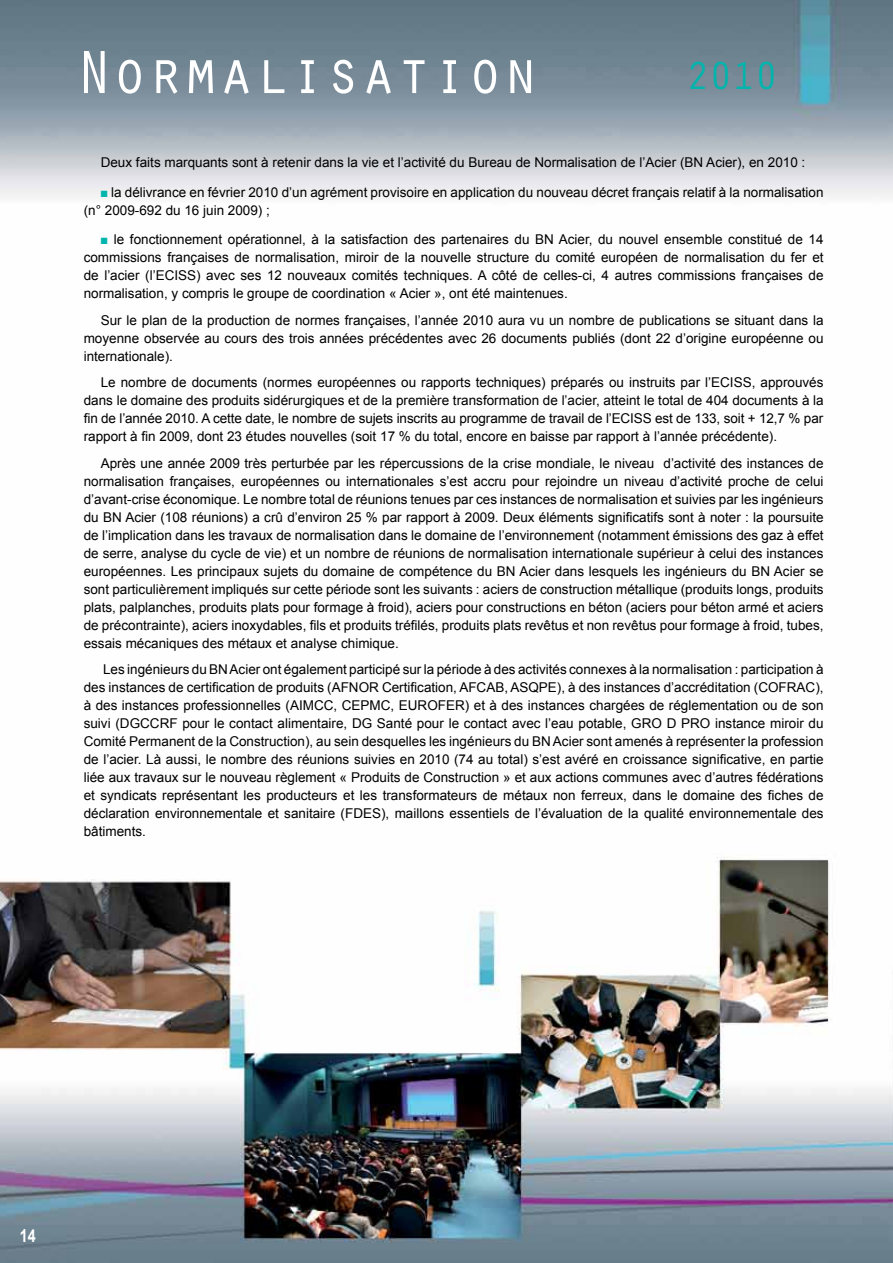
<style>
.page{position:relative;width:893px;height:1263px;background:#fff}
.page>*{position:absolute;margin:0;border:0;box-sizing:border-box;transform-origin:0 0}
.t1{font:63px "Orator Std";color:#fff;scale:.94 1}
.t2{font:40.5px "Orator Std";color:#00b5ad;scale:.94 1}
.t3{font:700 18px "Arial";color:#fff;scale:.8 1}
.t4{font:13.5px/18px "Arial";color:#000;text-align:justify}
.s1{color:#00b5ad}
</style>
<div class="page">
<img style="left:0;top:0;width:893px;height:1263px">
<h1 class="t1" style="left:77px;top:27px;width:493px">Normalisation</h1>
<h2 class="t2" style="left:687px;top:46px;width:99px">2010</h2>
<p class="t4" style="left:101px;top:153px;width:706px">Deux faits marquants sont à retenir dans la vie et l’activité du Bureau de Normalisation de l’Acier (BN Acier), en 2010 :</p>
<p class="t4" style="left:84px;top:183px;width:741px;text-indent:17px"><span class="s1">■</span> la délivrance en février 2010 d’un agrément provisoire en application du nouveau décret français relatif à la normalisation (n° 2009-692 du 16 juin 2009) ;</p>
<p class="t4" style="left:84px;top:230px;width:741px;text-indent:17px"><span class="s1">■</span> le fonctionnement opérationnel, à la satisfaction des partenaires du BN Acier, du nouvel ensemble constitué de 14 commissions françaises de normalisation, miroir de la nouvelle structure du comité européen de normalisation du fer et de l’acier (l’ECISS) avec ses 12 nouveaux comités techniques. A côté de celles-ci, 4 autres commissions françaises de normalisation, y compris le groupe de coordination « Acier », ont été maintenues.</p>
<p class="t4" style="left:84px;top:311px;width:741px;text-indent:17px">Sur le plan de la production de normes françaises, l’année 2010 aura vu un nombre de publications se situant dans la moyenne observée au cours des trois années précédentes avec 26 documents publiés (dont 22 d’origine européenne ou internationale).</p>
<p class="t4" style="left:84px;top:373px;width:741px;text-indent:17px">Le nombre de documents (normes européennes ou rapports techniques) préparés ou instruits par l’ECISS, approuvés dans le domaine des produits sidérurgiques et de la première transformation de l’acier, atteint le total de 404 documents à la fin de l’année 2010. A cette date, le nombre de sujets inscrits au programme de travail de l’ECISS est de 133, soit + 12,7 % par rapport à fin 2009, dont 23 études nouvelles (soit 17 % du total, encore en baisse par rapport à l’année précédente).</p>
<p class="t4" style="left:84px;top:454px;width:741px;text-indent:17px">Après une année 2009 très perturbée par les répercussions de la crise mondiale, le niveau d’activité des instances de normalisation françaises, européennes ou internationales s’est accru pour rejoindre un niveau d’activité proche de celui d’avant-crise économique. Le nombre total de réunions tenues par ces instances de normalisation et suivies par les ingénieurs du BN Acier (108 réunions) a crû d’environ 25 % par rapport à 2009. Deux éléments significatifs sont à noter : la poursuite de l’implication dans les travaux de normalisation dans le domaine de l’environnement (notamment émissions des gaz à effet de serre, analyse du cycle de vie) et un nombre de réunions de normalisation internationale supérieur à celui des instances européennes. Les principaux sujets du domaine de compétence du BN Acier dans lesquels les ingénieurs du BN Acier se sont particulièrement impliqués sur cette période sont les suivants : aciers de construction métallique (produits longs, produits plats, palplanches, produits plats pour formage à froid), aciers pour constructions en béton (aciers pour béton armé et aciers de précontrainte), aciers inoxydables, fils et produits tréfilés, produits plats revêtus et non revêtus pour formage à froid, tubes, essais mécaniques des métaux et analyse chimique.</p>
<p class="t4" style="left:84px;top:660px;width:741px;text-indent:19px">Les ingénieurs du BN Acier ont également participé sur la période à des activités connexes à la normalisation : participation à des instances de certification de produits (AFNOR Certification, AFCAB, ASQPE), à des instances d’accréditation (COFRAC), à des instances professionnelles (AIMCC, CEPMC, EUROFER) et à des instances chargées de réglementation ou de son suivi (DGCCRF pour le contact alimentaire, DG Santé pour le contact avec l’eau potable, GRO D PRO instance miroir du Comité Permanent de la Construction), au sein desquelles les ingénieurs du BN Acier sont amenés à représenter la profession de l’acier. Là aussi, le nombre des réunions suivies en 2010 (74 au total) s’est avéré en croissance significative, en partie liée aux travaux sur le nouveau règlement « Produits de Construction » et aux actions communes avec d’autres fédérations et syndicats représentant les producteurs et les transformateurs de métaux non ferreux, dans le domaine des fiches de déclaration environnementale et sanitaire (FDES), maillons essentiels de l’évaluation de la qualité environnementale des bâtiments.</p>
<h3 class="t3" style="left:20px;top:1225px;width:22px">14</h3>
</div>
